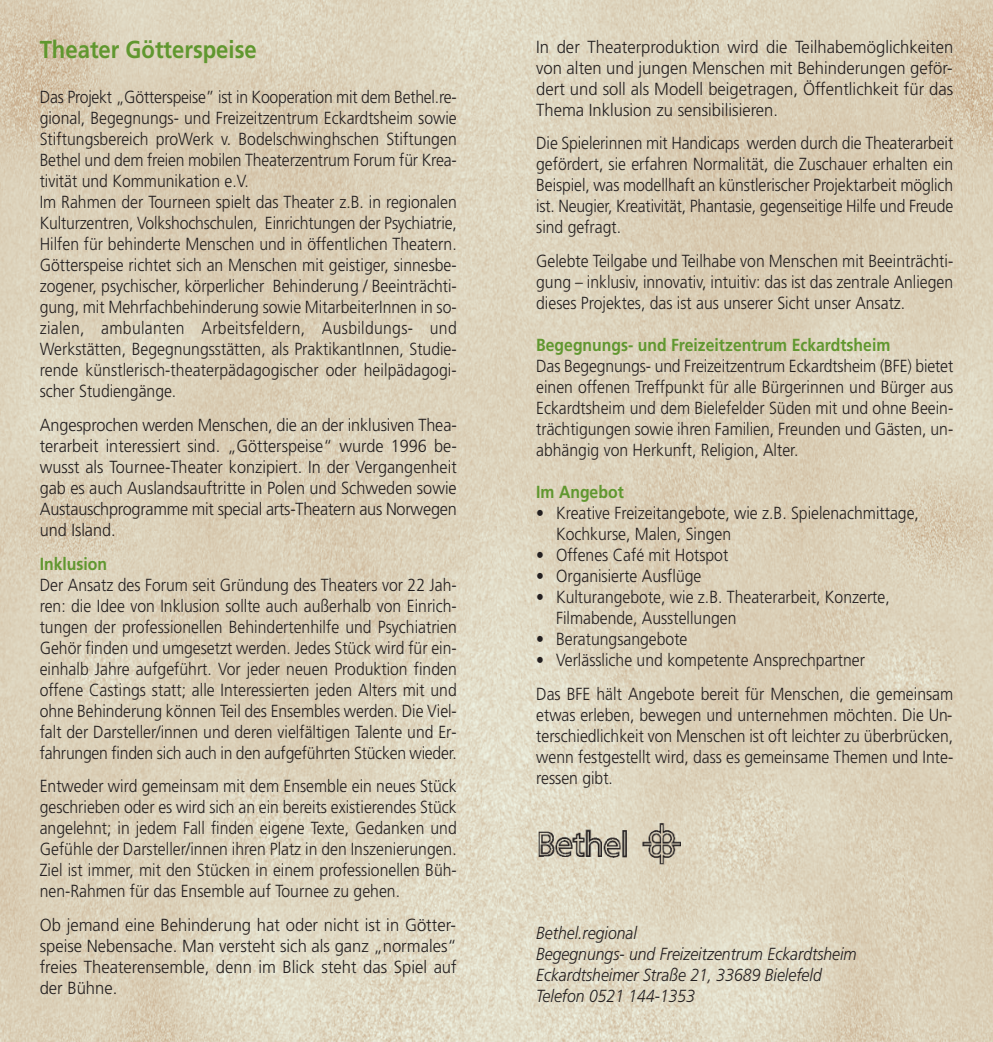
<style>
.page{position:relative;width:993px;height:1042px;background:#fff}
.page>*{position:absolute;margin:0;border:0;box-sizing:border-box;transform-origin:0 0}
.t1{font:700 24.5px "Frutiger";color:#60972f;scale:.9 1}
.t2{font:300 17.5px/21px "Frutiger";color:#231f20;text-align:justify;scale:.9 1}
.t3{font:300 17.5px/21px "Frutiger";color:#231f20;text-align:justify;scale:.95 1}
.t4{font:300 17.5px/21px "Frutiger";color:#231f20;text-align:justify;scale:.93 1}
.t5{font:italic 300 17.5px/21px "Frutiger";color:#231f20;scale:.9 1}
.t6{font:700 17.5px "Frutiger";color:#60972f;scale:.9 1}
</style>
<div class="page">
<img style="left:496px;top:0;width:496px;height:1042px">
<svg style="left:0;top:0;width:496px;height:1042px;background:#dcd2bb"></svg>
<img style="left:538px;top:823px;width:142px;height:41px">
<h1 class="t1" style="left:40px;top:40px;width:242px">Theater Götterspeise</h1>
<p class="t2" style="left:40px;top:88px;width:464px;text-align:left">Das Projekt „Götterspeise” ist in Kooperation mit dem Bethel.re&shy;gional, Begegnungs- und Freizeitzentrum Eckardtsheim sowie Stiftungsbereich proWerk v. Bodelschwinghschen Stiftungen Bethel und dem freien mobilen Theaterzentrum Forum für Krea&shy;tivität und Kommunikation e.V.<br>Im Rahmen der Tourneen spielt das Theater z.B. in regionalen Kulturzentren, Volkshochschulen, Einrichtungen der Psychiatrie, Hilfen für behinderte Menschen und in öffentlichen Theatern.<br>Götterspeise richtet sich an Menschen mit geistiger, sinnesbe&shy;zogener, psychischer, körperlicher Behinderung / Beeinträchti&shy;gung, mit Mehrfachbehinderung sowie MitarbeiterInnen in so&shy;zialen, ambulanten Arbeitsfeldern, Ausbildungs- und Werkstätten, Begegnungsstätten, als PraktikantInnen, Studie&shy;rende künstlerisch-theaterpädagogischer oder heilpädagogi&shy;scher Studiengänge.</p>
<p class="t4" style="left:40px;top:416px;width:450px">Angesprochen werden Menschen, die an der inklusiven Thea&shy;terarbeit interessiert sind. „Götterspeise“ wurde 1996 be&shy;wusst als Tournee-Theater konzipiert. In der Vergangenheit gab es auch Auslandsauftritte in Polen und Schweden sowie Austauschprogramme mit special arts-Theatern aus Norwegen und Island.</p>
<p class="t6" style="left:40px;top:556px;width:76px">Inklusion</p>
<p class="t2" style="left:40px;top:575px;width:465px">Der Ansatz des Forum seit Gründung des Theaters vor 22 Jah&shy;ren: die Idee von Inklusion sollte auch außerhalb von Einrich&shy;tungen der professionellen Behindertenhilfe und Psychiatrien Gehör finden und umgesetzt werden. Jedes Stück wird für ein&shy;einhalb Jahre aufgeführt. Vor jeder neuen Produktion finden offene Castings statt; alle Interessierten jeden Alters mit und ohne Behinderung können Teil des Ensembles werden. Die Viel&shy;falt der Darsteller/innen und deren vielfältigen Talente und Er&shy;fahrungen finden sich auch in den aufgeführten Stücken wieder.</p>
<p class="t2" style="left:40px;top:777px;width:465px">Entweder wird gemeinsam mit dem Ensemble ein neues Stück geschrieben oder es wird sich an ein bereits existierendes Stück angelehnt; in jedem Fall finden eigene Texte, Gedanken und Gefühle der Darsteller/innen ihren Platz in den Inszenierungen.<br>Ziel ist immer, mit den Stücken in einem professionellen Büh&shy;nen-Rahmen für das Ensemble auf Tournee zu gehen.</p>
<p class="t3" style="left:40px;top:915px;width:440px">Ob jemand eine Behinderung hat oder nicht ist in Götter&shy;speise Nebensache. Man versteht sich als ganz „normales“ freies Theaterensemble, denn im Blick steht das Spiel auf der Bühne.</p>
<p class="t3" style="left:536px;top:38px;width:440px">In der Theaterproduktion wird die Teilhabemöglichkeiten von alten und jungen Menschen mit Behinderungen geför&shy;dert und soll als Modell beigetragen, Öffentlichkeit für das Thema Inklusion zu sensibilisieren.</p>
<p class="t2" style="left:536px;top:134px;width:464px">Die Spielerinnen mit Handicaps werden durch die Theaterarbeit gefördert, sie erfahren Normalität, die Zuschauer erhalten ein Beispiel, was modellhaft an künstlerischer Projektarbeit möglich ist. Neugier, Kreativität, Phantasie, gegenseitige Hilfe und Freude sind gefragt.</p>
<p class="t2" style="left:536px;top:252px;width:464px">Gelebte Teilgabe und Teilhabe von Menschen mit Beeinträchti&shy;gung – inklusiv, innovativ, intuitiv: das ist das zentrale Anliegen dieses Projektes, das ist aus unserer Sicht unser Ansatz.</p>
<p class="t6" style="left:536px;top:338px;width:395px">Begegnungs- und Freizeitzentrum Eckardtsheim</p>
<p class="t2" style="left:536px;top:357px;width:464px">Das Begegnungs- und Freizeitzentrum Eckardtsheim (BFE) bietet einen offenen Treffpunkt für alle Bürgerinnen und Bürger aus Eckardtsheim und dem Bielefelder Süden mit und ohne Beein&shy;trächtigungen sowie ihren Familien, Freunden und Gästen, un&shy;abhängig von Herkunft, Religion, Alter.</p>
<p class="t6" style="left:536px;top:485px;width:99px">Im Angebot</p>
<p class="t2" style="left:556px;top:504px;width:404px;text-indent:-20px">• Kreative Freizeitangebote, wie z.B. Spielenachmittage,<br>Kochkurse, Malen, Singen</p>
<p class="t2" style="left:536px;top:546px;width:215px">• Offenes Café mit Hotspot</p>
<p class="t2" style="left:536px;top:567px;width:185px">• Organisierte Ausflüge</p>
<p class="t2" style="left:556px;top:588px;width:372px;text-indent:-20px">• Kulturangebote, wie z.B. Theaterarbeit, Konzerte,<br>Filmabende, Ausstellungen</p>
<p class="t2" style="left:536px;top:630px;width:169px">• Beratungsangebote</p>
<p class="t2" style="left:536px;top:644px;width:464px;line-height:33.6px">• Verlässliche und kompetente Ansprechpartner<br>Das BFE hält Angebote bereit für Menschen, die gemeinsam</p>
<p class="t2" style="left:536px;top:705px;width:464px">etwas erleben, bewegen und unternehmen möchten. Die Un&shy;terschiedlichkeit von Menschen ist oft leichter zu überbrücken, wenn festgestellt wird, dass es gemeinsame Themen und Inte&shy;ressen gibt.</p>
<p class="t5" style="left:536px;top:924px;width:357px">Bethel.regional<br>Begegnungs- und Freizeitzentrum Eckardtsheim Eckardtsheimer Straße 21, 33689 Bielefeld Telefon 0521 144-1353</p>
</div>
